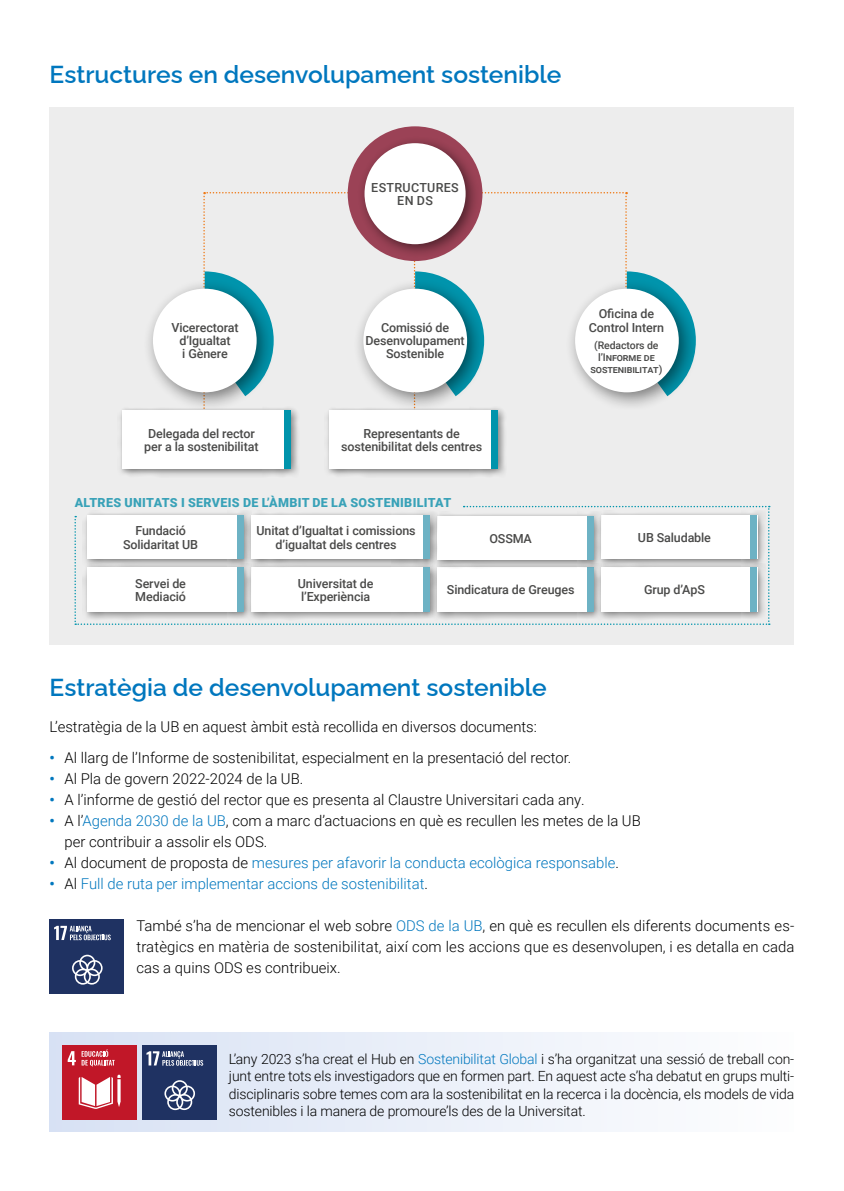
<style>
.page{position:relative;width:844px;height:1191px;background:#fff}
.page>*{position:absolute;margin:0;border:0;box-sizing:border-box;transform-origin:0 0}
.t1{font:600 24.5px "Raleway";color:#0077be}
.t2{font:300 14.88px/21px "Roboto";color:#000}
.t3{font:300 14.88px "Roboto";color:#0077be}
.t4{font:300 14px/17.5px "Roboto";letter-spacing:-.01em;color:#000;text-align:justify}
.t5{font:500 12.42px/13.3px "Roboto";letter-spacing:-.01em;color:#4a4a49;text-align:center}
.t6{font:900 12.42px "Roboto";letter-spacing:.025em;color:#39a2b8}
.t7{font:500 12.42px/13.3px "Roboto";letter-spacing:.025em;color:#4a4a49;text-align:center}
.t8{font:500 10.5px/12.2px "Roboto";letter-spacing:-.01em;color:#4a4a49;text-align:center}
.s1{font-weight:700;color:#0077be}
.s2{color:#0077be}
.s3{font-weight:700}
.s4{color:#000}
</style>
<div class="page">
<div style="left:50px;top:107px;width:744px;height:538px;background:#ededed"></div>
<svg style="left:74px;top:506px;width:695px;height:119px"></svg>
<div style="left:50px;top:1032px;width:744px;height:99px;background:linear-gradient(to right,#d6dff1,#fefeff)"></div>
<div style="left:50px;top:919px;width:74px;height:74px;background:#1f3262"></div>
<svg style="left:72px;top:954px;width:31px;height:30px"></svg>
<svg style="left:54px;top:925px;width:57px;height:15px"></svg>
<div style="left:142px;top:1044px;width:74px;height:75px;background:#1f3262"></div>
<svg style="left:164px;top:1080px;width:31px;height:30px"></svg>
<svg style="left:146px;top:1051px;width:57px;height:14px"></svg>
<div style="left:62px;top:1044px;width:74px;height:75px;background:#c11728"></div>
<svg style="left:68px;top:1051px;width:8px;height:14px"></svg>
<svg style="left:79px;top:1074px;width:42px;height:34px"></svg>
<svg style="left:82px;top:1049px;width:33px;height:17px"></svg>
<div style="left:143px;top:278px;width:133px;height:134px;background:#000;opacity:.5"></div>
<div style="left:153px;top:289px;width:103px;height:103px;background:#fff;border-radius:50%"></div>
<svg style="left:203px;top:187px;width:453px;height:219px"></svg>
<div style="left:564px;top:278px;width:134px;height:134px;background:#000;opacity:.5"></div>
<div style="left:575px;top:289px;width:103px;height:103px;background:#fff;border-radius:50%"></div>
<div style="left:325px;top:406px;width:182px;height:72px;background:#000;opacity:.5"></div>
<div style="left:329px;top:411px;width:169px;height:58px;background:#fff"></div>
<div style="left:491px;top:411px;width:7px;height:58px;background:#0094ac"></div>
<div style="left:117px;top:406px;width:182px;height:72px;background:#000;opacity:.5"></div>
<div style="left:122px;top:411px;width:169px;height:58px;background:#fff"></div>
<div style="left:284px;top:411px;width:7px;height:58px;background:#0094ac"></div>
<div style="left:246px;top:562px;width:192px;height:58px;background:#000;opacity:.5"></div>
<div style="left:251px;top:567px;width:178px;height:45px;background:#fff"></div>
<div style="left:423px;top:567px;width:6px;height:45px;background:#6db2c4"></div>
<div style="left:432px;top:562px;width:170px;height:58px;background:#000;opacity:.5"></div>
<div style="left:437px;top:567px;width:156px;height:45px;background:#fff"></div>
<div style="left:586px;top:567px;width:7px;height:45px;background:#6db2c4"></div>
<div style="left:596px;top:562px;width:169px;height:58px;background:#000;opacity:.5"></div>
<div style="left:600px;top:567px;width:156px;height:45px;background:#fff"></div>
<div style="left:750px;top:567px;width:6px;height:45px;background:#6db2c4"></div>
<div style="left:347px;top:126px;width:135px;height:135px;background:#9b4256;border-radius:50%"></div>
<div style="left:357px;top:135px;width:123px;height:124px;background:#000;opacity:.5"></div>
<div style="left:364px;top:143px;width:101px;height:101px;background:#fff;border-radius:50%"></div>
<div style="left:83px;top:510px;width:169px;height:58px;background:#000;opacity:.5"></div>
<div style="left:87px;top:515px;width:156px;height:44px;background:#fff"></div>
<div style="left:237px;top:515px;width:6px;height:44px;background:#6db2c4"></div>
<div style="left:83px;top:562px;width:169px;height:58px;background:#000;opacity:.5"></div>
<div style="left:87px;top:567px;width:156px;height:45px;background:#fff"></div>
<div style="left:237px;top:567px;width:6px;height:45px;background:#6db2c4"></div>
<div style="left:596px;top:510px;width:169px;height:58px;background:#000;opacity:.5"></div>
<div style="left:600px;top:515px;width:156px;height:44px;background:#fff"></div>
<div style="left:750px;top:515px;width:6px;height:44px;background:#6db2c4"></div>
<div style="left:432px;top:511px;width:170px;height:58px;background:#000;opacity:.5"></div>
<div style="left:437px;top:516px;width:156px;height:44px;background:#fff"></div>
<div style="left:586px;top:516px;width:7px;height:44px;background:#6db2c4"></div>
<div style="left:246px;top:510px;width:192px;height:58px;background:#000;opacity:.5"></div>
<div style="left:251px;top:515px;width:178px;height:44px;background:#fff"></div>
<div style="left:423px;top:515px;width:6px;height:44px;background:#6db2c4"></div>
<hr style="left:843px;top:107px;width:1px;height:685px;background:#e4eed0">
<hr style="left:843px;top:174px;width:1px;height:551px;background:#7fba27">
<h1 class="t1" style="left:50px;top:54px;width:513px">Estructures en desenvolupament sostenible</h1>
<p class="t5" style="left:171px;top:320px;width:69px">Vicerectorat d’Igualtat<br>i Gènere</p>
<p class="t5" style="left:144px;top:426px;width:116px">Delegada del rector per a la sostenibilitat</p>
<p class="t7" style="left:371px;top:180px;width:89px">ESTRUCTURES<br>EN DS</p>
<p class="t5" style="left:365px;top:320px;width:101px">Comissió de<br>Desenvolupament<br>Sostenible</p>
<p class="t5" style="left:341px;top:426px;width:143px">Representants de sostenibilitat dels centres</p>
<p class="t6" style="left:75px;top:493px;width:378px">ALTRES UNITATS I SERVEIS DE L’ÀMBIT DE LA SOSTENIBILITAT</p>
<p class="t5" style="left:588px;top:307px;width:77px">Oficina de<br>Control Intern</p>
<p class="t8" style="left:590px;top:338px;width:73px">(Redactors de l’Informe de sostenibilitat)</p>
<p class="t5" style="left:123px;top:524px;width:77px">Fundació<br>Solidaritat UB</p>
<p class="t5" style="left:135px;top:576px;width:52px;text-align:left">Servei de<br>Mediació</p>
<p class="t5" style="left:256px;top:524px;width:160px">Unitat d’Igualtat i comissions d’igualtat dels centres</p>
<p class="t5" style="left:489px;top:531px;width:44px">OSSMA</p>
<p class="t5" style="left:637px;top:530px;width:74px">UB Saludable</p>
<p class="t5" style="left:298px;top:576px;width:77px;text-align:left">Universitat de l’Experiència</p>
<p class="t5" style="left:447px;top:583px;width:129px">Sindicatura de Greuges</p>
<p class="t5" style="left:644px;top:583px;width:62px">Grup d’ApS</p>
<h1 class="t1" style="left:50px;top:668px;width:498px">Estratègia de desenvolupament sostenible</h1>
<p class="t2" style="left:50px;top:716px;width:488px">L’estratègia de la UB en aquest àmbit està recollida en diversos documents:</p>
<p class="t2" style="left:50px;top:746px;width:523px"><span class="s1">•</span> Al llarg de l’Informe de sostenibilitat, especialment en la presentació del rector.</p>
<p class="t2" style="left:50px;top:768px;width:255px"><span class="s1">•</span> Al Pla de govern 2022-2024 de la UB.</p>
<p class="t2" style="left:50px;top:789px;width:536px"><span class="s1">•</span> A l’informe de gestió del rector que es presenta al Claustre Universitari cada any.</p>
<p class="t2" style="left:64px;top:810px;width:577px;text-indent:-15px"><span class="s1">•</span> A l’<span class="s2">Agenda 2030 de la UB</span>, com a marc d’actuacions en què es recullen les metes de la UB per contribuir a assolir els ODS.</p>
<p class="t3" style="left:50px;top:852px;width:571px"><span class="s3">•</span> <span class="s4">Al document de proposta de</span> mesures per afavorir la conducta ecològica responsable<span class="s4">.</span></p>
<p class="t3" style="left:50px;top:873px;width:380px"><span class="s3">•</span> <span class="s4">Al</span> Full de ruta per implementar accions de sostenibilitat<span class="s4">.</span></p>
<p class="t2" style="left:136px;top:914px;width:659px;text-align:justify">També s’ha de mencionar el web sobre <span class="s2">ODS de la UB</span>, en què es recullen els diferents documents es&shy;tratègics en matèria de sostenibilitat, així com les accions que es desenvolupen, i es detalla en cada cas a quins ODS es contribueix.</p>
<p class="t4" style="left:229px;top:1049px;width:566px">L’any 2023 s’ha creat el Hub en <span class="s2">Sostenibilitat Global</span> i s’ha organitzat una sessió de treball con&shy;junt entre tots els investigadors que en formen part. En aquest acte s’ha debatut en grups multi&shy;disciplinaris sobre temes com ara la sostenibilitat en la recerca i la docència, els models de vida sostenibles i la manera de promoure’ls des de la Universitat.</p>
</div>
